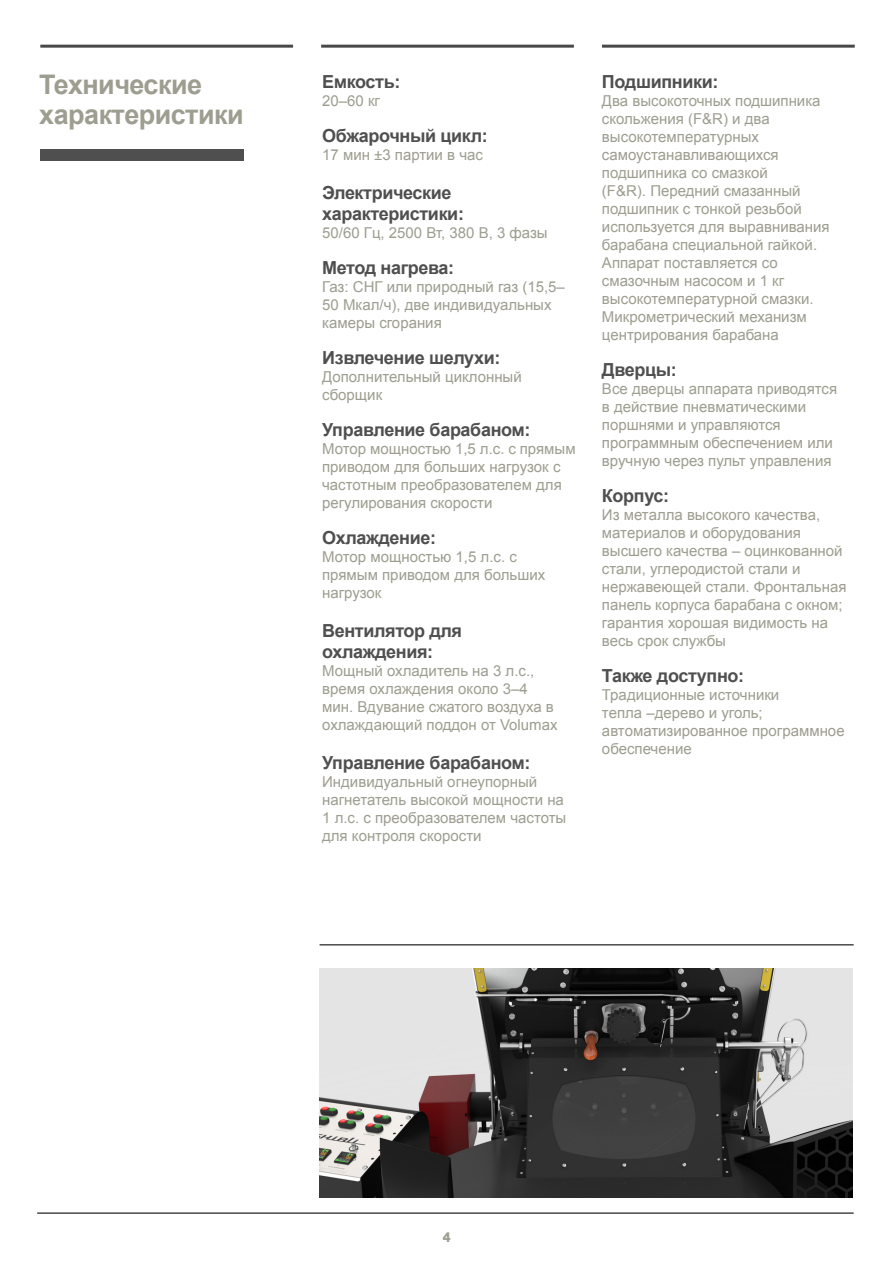
<style>
.page{position:relative;width:893px;height:1263px;background:#fff}
.page>*{position:absolute;margin:0;border:0;box-sizing:border-box;transform-origin:0 0}
.t1{font:700 27px/30px "Arial";letter-spacing:-.02em;color:#9d9d90}
.t2{font:700 18px/21px "Arial";letter-spacing:-.02em;color:#4f4f4f}
.t3{font:15px/18px "Arial";color:#9d9d90}
.t4{font:900 13.5px "Heldustry FT";color:#9d9d90}
</style>
<div class="page">
<div style="left:40px;top:149px;width:203px;height:12px;background:#4f4f4f"></div>
<hr style="left:40px;top:45px;width:253px;height:3px;background:#474847">
<hr style="left:321px;top:45px;width:253px;height:3px;background:#474847">
<hr style="left:602px;top:45px;width:253px;height:3px;background:#474847">
<hr style="left:37px;top:1212px;width:817px;height:2px;background:#474847">
<img style="left:319px;top:968px;width:533px;height:229px">
<hr style="left:320px;top:944px;width:534px;height:1px;background:#474847">
<p class="t1" style="left:39px;top:71px;width:206px">Технические характеристики</p>
<p class="t2" style="left:602px;top:71px;width:118px">Подшипники:</p>
<p class="t2" style="left:322px;top:71px;width:80px">Емкость:</p>
<p class="t3" style="left:322px;top:92px;width:59px">20–60 кг</p>
<p class="t2" style="left:322px;top:125px;width:167px">Обжарочный цикл:</p>
<p class="t3" style="left:322px;top:146px;width:162px">17 мин ±3 партии в час</p>
<p class="t2" style="left:322px;top:182px;width:143px">Электрические характеристики:</p>
<p class="t3" style="left:322px;top:224px;width:227px">50/60 Гц, 2500 Вт, 380 В 3, фазы</p>
<p class="t2" style="left:322px;top:257px;width:134px">Метод нагрева:</p>
<p class="t3" style="left:322px;top:278px;width:244px">Газ: СНГ или природный газ )15,5–<br>50 Мкал , )ч/ две индивидуальных камеры сгорания</p>
<p class="t2" style="left:322px;top:347px;width:180px">Извлечение шелухи:</p>
<p class="t3" style="left:322px;top:368px;width:201px">Дополнительный циклонный сборщик</p>
<p class="t2" style="left:322px;top:419px;width:210px">Управление барабаном:</p>
<p class="t3" style="left:322px;top:440px;width:255px">Мотор мощностью 1,5 с.с.л прямым приводом для больших нагрузок с частотным преобразователем для регулирования скорости</p>
<p class="t2" style="left:322px;top:527px;width:115px">Охлаждение:</p>
<p class="t3" style="left:322px;top:548px;width:225px">Мотор мощностью 1 , 5 с.с.л прямым приводом для больших нагрузок</p>
<p class="t2" style="left:322px;top:620px;width:141px">Вентилятор для охлаждения:</p>
<p class="t3" style="left:322px;top:662px;width:237px">Мощный охладитель н а с.л3 . , время охлаждения около 4–3 мин. Вдувание сжатого воздуха в охлаждающий поддон от Volumax</p>
<p class="t2" style="left:322px;top:752px;width:210px">Управление барабаном:</p>
<p class="t3" style="left:322px;top:773px;width:246px">Индивидуальный огнеупорный нагнетатель высокой мощности на<br>с.с.л1 преобразователем частоты для контроля скорости</p>
<p class="t3" style="left:602px;top:92px;width:229px">Два высокоточных подшипника скольжения (F&amp;R) и два высокотемпературных самоустанавливающихся подшипника со смазкой<br>F( &amp;R .) Передний смазанный подшипник с тонкой резьбой используется для выравнивания барабана специальной гайкой.<br>Аппарат поставляется со смазочным насосом 1и кг высокотемпературной смазки.<br>Микрометрический механизм центрирования барабана</p>
<p class="t2" style="left:602px;top:359px;width:76px">Дверцы:</p>
<p class="t3" style="left:602px;top:380px;width:237px">Все дверцы аппарата приводятся в действие пневматическими поршнями и управляются программным обеспечением или вручную через пульт управления</p>
<p class="t2" style="left:602px;top:485px;width:69px">Корпус:</p>
<p class="t3" style="left:602px;top:506px;width:246px">Из металла высокого качества, материалов и оборудования высшего качества – оцинкованной стали, углеродистой стали и нержавеющей стали. Фронтальная панель корпуса барабана с окном; гарантия хорошая видимость на весь срок службы</p>
<p class="t2" style="left:602px;top:665px;width:144px">Также доступно:</p>
<p class="t3" style="left:602px;top:686px;width:244px">Традиционные источники<br>тепла –дерево и уголь; автоматизированное программное обеспечение</p>
<p class="t4" style="left:442px;top:1229px;width:10px">4</p>
</div>
